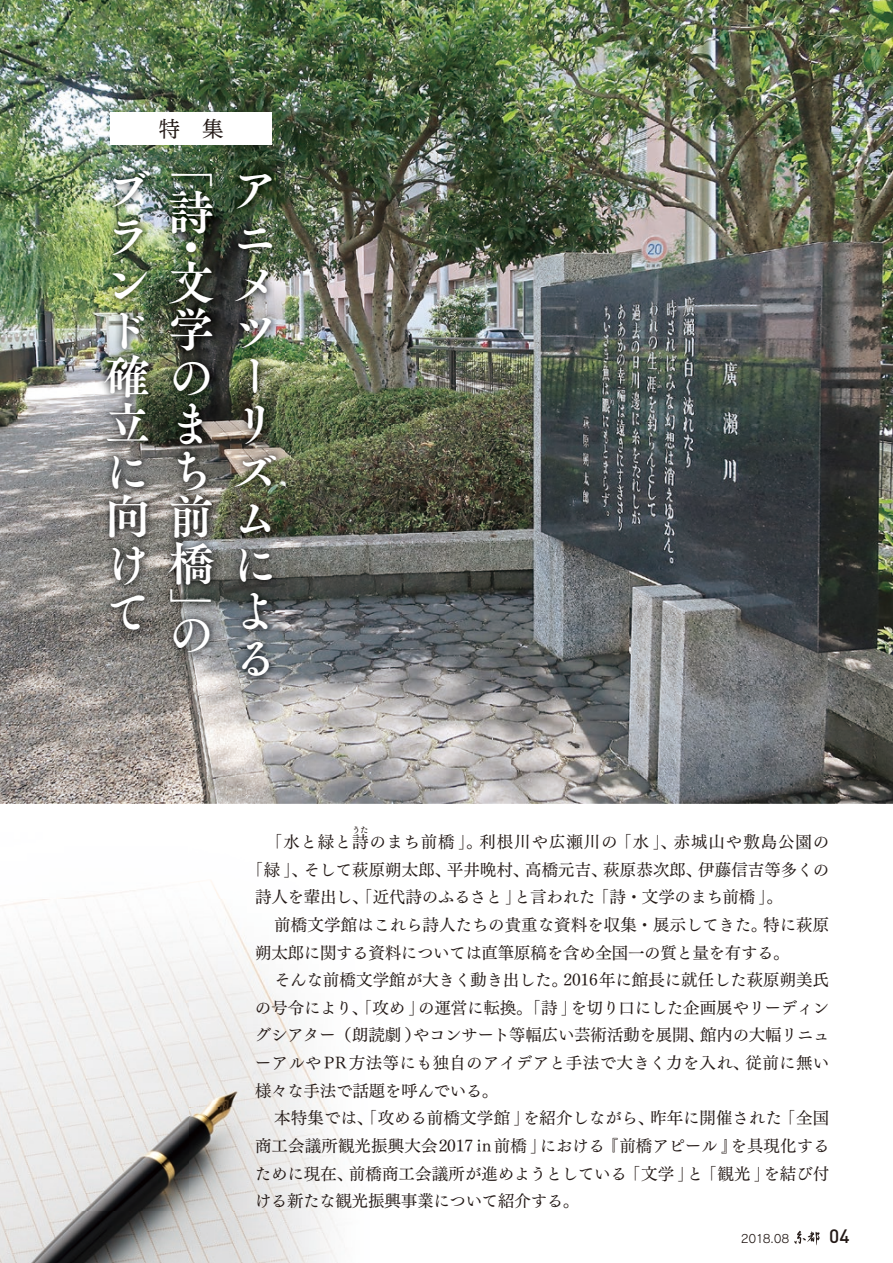
<style>
.page{position:relative;width:893px;height:1263px;background:#fff}
.page>*{position:absolute;margin:0;border:0;box-sizing:border-box;transform-origin:0 0}
.t1{font:46.8px/46.8px "Tsuku A Old Min Pr 6 B";color:#fff}
.t2{font:21.6px "UD Reimin Pr 6";color:#231916}
.t3{font:500 19.2px "DIN";color:#231916}
.t4{font:16.5px/27.6px "Tsuku Min Pr 6 M";letter-spacing:-.005em;color:#231916}
.t5{font:16.5px "Tsuku Min Pr 6 M";letter-spacing:.04em;color:#231916}
.t6{font:16.5px "Tsuku Min Pr 6 M";letter-spacing:.055em;color:#231916}
.t7{font:16.5px "Tsuku Min Pr 6 M";letter-spacing:.06em;color:#231916}
.t8{font:11.55px "Rodin Pro M";letter-spacing:-.04em;color:#231916}
.t9{font:8.25px "Tsuku Min Pr 6 M";color:#231916}
</style>
<div class="page">
<img style="left:0;top:889px;width:190px;height:322px">
<img style="left:190px;top:881px;width:159px;height:330px">
<img style="left:0;top:1211px;width:339px;height:52px">
<img style="left:0;top:0;width:893px;height:804px">
<img style="left:95px;top:162px;width:190px;height:522px">
<div style="left:111px;top:113px;width:161px;height:32px;background:#fff"></div>
<svg style="left:794px;top:1231px;width:26px;height:14px"></svg>
<h2 class="t2" style="left:159px;top:111px;width:66px">特　集</h2>
<h1 class="t1" style="left:104px;top:165px;width:47px">ブラ</h1>
<h1 class="t1" style="left:232px;top:165px;width:41px">ア</h1>
<h1 class="t1" style="left:232px;top:212px;width:42px">ニ</h1>
<h1 class="t1" style="left:104px;top:258px;width:165px">ン文メ</h1>
<h1 class="t1" style="left:168px;top:305px;width:105px">学ツ</h1>
<h1 class="t1" style="left:232px;top:352px;width:28px">ー</h1>
<h1 class="t1" style="left:232px;top:399px;width:34px">リ</h1>
<h1 class="t1" style="left:232px;top:445px;width:46px">ズ</h1>
<h1 class="t1" style="left:104px;top:492px;width:168px">向前ム</h1>
<h1 class="t1" style="left:168px;top:539px;width:106px">橋に</h1>
<h1 class="t1" style="left:168px;top:586px;width:101px">」よ</h1>
<h1 class="t1" style="left:232px;top:632px;width:39px">る</h1>
<h1 class="t1" style="left:168px;top:141px;width:46px">「</h1>
<h1 class="t1" style="left:168px;top:188px;width:46px">詩</h1>
<h1 class="t1" style="left:168px;top:223px;width:30px">・</h1>
<h1 class="t1" style="left:104px;top:305px;width:41px">ド</h1>
<h1 class="t1" style="left:104px;top:352px;width:107px;text-align:right">確の立まち</h1>
<h1 class="t1" style="left:104px;top:422px;width:42px;line-height:93.6px">にけ</h1>
<h1 class="t1" style="left:104px;top:586px;width:42px">て</h1>
<h1 class="t1" style="left:168px;top:609px;width:43px">の</h1>
<p class="t9" style="left:352px;top:822px;width:18px">うた</p>
<p class="t5" style="left:266px;top:827px;width:218px">「水と緑と詩のまち前橋」。</p>
<p class="t7" style="left:479px;top:827px;width:140px">利根川や広瀬川の</p>
<p class="t4" style="left:615px;top:826px;width:63px">「水」、</p>
<p class="t6" style="left:674px;top:827px;width:157px">赤城山や敷島公園の</p>
<p class="t4" style="left:247px;top:854px;width:63px">「緑」、</p>
<p class="t4" style="left:698px;top:854px;width:133px">伊藤信吉等多くの</p>
<p class="t4" style="left:447px;top:854px;width:84px">平井晩村、</p>
<p class="t4" style="left:303px;top:854px;width:149px">そして萩原朔太郎、</p>
<p class="t4" style="left:603px;top:854px;width:101px">萩原恭次郎、</p>
<p class="t4" style="left:525px;top:854px;width:84px">高橋元吉、</p>
<p class="t4" style="left:255px;top:881px;width:268px">詩人を輩出し、「近代詩のふるさと」</p>
<p class="t4" style="left:514px;top:881px;width:83px">と言われた</p>
<p class="t4" style="left:592px;top:881px;width:192px">「詩・文学のまち前橋 。「</p>
<p class="t4" style="left:274px;top:909px;width:495px">前橋文学館はこれら詩人たちの貴重な資料を収集・展示してきた。</p>
<p class="t4" style="left:255px;top:937px;width:536px">朔太郎に関する資料については直筆原稿を含め全国一の質と量を有する。</p>
<p class="t4" style="left:563px;top:964px;width:267px">2016年に館長に就任した萩原朔美氏</p>
<p class="t4" style="left:763px;top:909px;width:68px">特に萩原</p>
<p class="t4" style="left:274px;top:964px;width:295px">そんな前橋文学館が大きく動き出した。</p>
<p class="t4" style="left:255px;top:992px;width:172px">の号令により、「攻め」</p>
<p class="t4" style="left:418px;top:992px;width:161px">の運営に転換。「詩」</p>
<p class="t4" style="left:570px;top:992px;width:260px">を切り口にした企画展やリーディン</p>
<p class="t4" style="left:255px;top:1020px;width:167px">グシアター（朗読劇）</p>
<p class="t4" style="left:413px;top:1020px;width:293px">やコンサート等幅広い芸術活動を展開、</p>
<p class="t4" style="left:700px;top:1020px;width:131px">館内の大幅リニュ</p>
<p class="t4" style="left:255px;top:1047px;width:496px">ーアルやPR方法等にも独自のアイデアと手法で大きく力を入れ、様々な手法で話題を呼んでいる。</p>
<p class="t4" style="left:745px;top:1047px;width:85px">従前に無い</p>
<p class="t4" style="left:274px;top:1102px;width:257px">本特集では、「攻める前橋文学館」</p>
<p class="t4" style="left:523px;top:1102px;width:133px">を紹介しながら、</p>
<p class="t4" style="left:650px;top:1102px;width:133px">昨年に開催された</p>
<p class="t4" style="left:779px;top:1102px;width:52px">「全国</p>
<p class="t4" style="left:255px;top:1130px;width:293px">商工会議所観光振興大会2017 in前橋」</p>
<p class="t4" style="left:540px;top:1130px;width:67px">における</p>
<p class="t4" style="left:602px;top:1130px;width:137px">『前橋アピール』</p>
<p class="t4" style="left:731px;top:1130px;width:100px">を具現化する</p>
<p class="t4" style="left:349px;top:1158px;width:280px">前橋商工会議所が進めようとしている</p>
<p class="t4" style="left:255px;top:1158px;width:326px">ために現在、<br>ける新たな観光振興事業について紹介する。</p>
<p class="t4" style="left:624px;top:1158px;width:81px">「文学 と」</p>
<p class="t4" style="left:700px;top:1158px;width:72px">「観光」</p>
<p class="t4" style="left:763px;top:1158px;width:67px">を結び付</p>
<p class="t8" style="left:741px;top:1231px;width:50px">2018.08</p>
<p class="t3" style="left:829px;top:1224px;width:22px">04</p>
</div>
